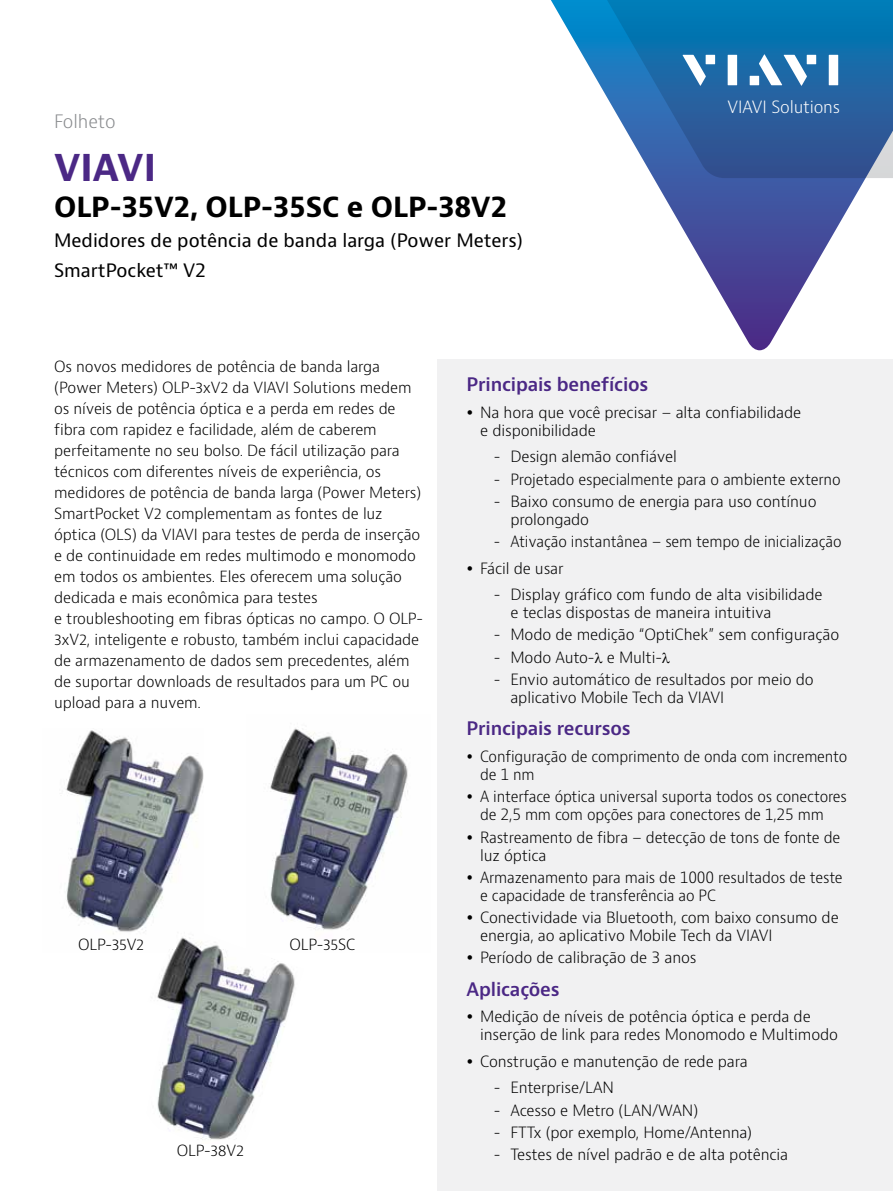
<style>
.page{position:relative;width:893px;height:1191px;background:#fff}
.page>*{position:absolute;margin:0;border:0;box-sizing:border-box;transform-origin:0 0}
.t1{font:700 36px "Bernino Sans";color:#4b2885}
.t2{font:700 27px "Bernino Sans";color:#000}
.t3{font:600 18.15px "Bernino Sans";letter-spacing:-.01em;color:#4b2885}
.t4{font:18px/30px "Bernino Sans";color:#000}
.t5{font:300 18px "Bernino Sans";letter-spacing:-.005em;color:#888a8d}
.t6{font:300 16.5px "Bernino Sans";letter-spacing:-.01em;color:#fff}
.t7{font:300 15.15px/18px "Bernino Sans";letter-spacing:-.01em;color:#000}
.t8{font:300 15.15px/18px "Bernino Sans";letter-spacing:-.01em;color:#000;scale:.96 1}
.t9{font:300 15px/21px "Bernino Sans";letter-spacing:-.01em;color:#000}
</style>
<div class="page">
<svg style="left:653px;top:178px;width:213px;height:172px"></svg>
<svg style="left:551px;top:0;width:342px;height:178px"></svg>
<svg style="left:682px;top:55px;width:24px;height:31px"></svg>
<div style="left:706px;top:55px;width:9px;height:9px;background:#fff"></div>
<div style="left:728px;top:55px;width:9px;height:30px;background:#fff"></div>
<div style="left:807px;top:55px;width:9px;height:9px;background:#fff"></div>
<div style="left:829px;top:55px;width:9px;height:30px;background:#fff"></div>
<svg style="left:759px;top:54px;width:48px;height:32px"></svg>
<div style="left:750px;top:76px;width:9px;height:9px;background:#fff"></div>
<img style="left:66px;top:730px;width:137px;height:204px">
<div style="left:437px;top:360px;width:456px;height:831px;background:#f1f1f2"></div>
<img style="left:270px;top:728px;width:138px;height:202px">
<img style="left:147px;top:924px;width:157px;height:216px">
<p class="t5" style="left:54px;top:109px;width:63px">Folheto</p>
<h1 class="t1" style="left:54px;top:144px;width:104px">VIAVI</h1>
<h2 class="t2" style="left:54px;top:189px;width:454px">OLP-35V2, OLP-35SC e OLP-38V2</h2>
<p class="t4" style="left:54px;top:225px;width:470px">Medidores de potência de banda larga (Power Meters)<br>SmartPocket™ V2</p>
<p class="t6" style="left:728px;top:96px;width:114px">VIAVI Solutions</p>
<p class="t9" style="left:54px;top:356px;width:370px">Os novos medidores de potência de banda larga (Power Meters) OLP-3xV2 da VIAVI Solutions medem os níveis de potência óptica e a perda em redes de fibra com rapidez e facilidade, além de caberem perfeitamente no seu bolso. De fácil utilização para técnicos com diferentes níveis de experiência, os medidores de potência de banda larga (Power Meters)<br>SmartPocket V2 complementam as fontes de luz óptica (OLS) da VIAVI para testes de perda de inserção e de continuidade em redes multimodo e monomodo em todos os ambientes. Eles oferecem uma solução dedicada e mais econômica para testes<br>e troubleshooting em fibras ópticas no campo. O OLP-3xV2, inteligente e robusto, também inclui capacidade de armazenamento de dados sem precedentes, além de suportar downloads de resultados para um PC ou upload para a nuvem.</p>
<p class="t9" style="left:78px;top:934px;width:68px">OLP-35V2</p>
<p class="t9" style="left:290px;top:934px;width:67px">OLP-35SC</p>
<p class="t9" style="left:177px;top:1140px;width:69px">OLP-38V2</p>
<p class="t3" style="left:466px;top:373px;width:183px">Principais benefícios</p>
<p class="t7" style="left:480px;top:403px;width:322px">Na hora que você precisar – alta confiabilidade e disponibilidade</p>
<p class="t7" style="left:494px;top:448px;width:185px">- Design alemão confiável</p>
<p class="t7" style="left:494px;top:470px;width:348px">- Projetado especialmente para o ambiente externo</p>
<p class="t7" style="left:510px;top:492px;width:308px;text-indent:-17px">- Baixo consumo de energia para uso contínuo prolongado</p>
<p class="t8" style="left:480px;top:528px;width:378px;line-height:26.5px;text-indent:14px">- Ativação instantânea – sem tempo de inicialização<br>Fácil de usar</p>
<p class="t7" style="left:510px;top:586px;width:314px;text-indent:-17px">- Display gráfico com fundo de alta visibilidade e teclas dispostas de maneira intuitiva</p>
<p class="t7" style="left:494px;top:626px;width:347px">- Modo de medição “OptiChek” sem configuração</p>
<p class="t7" style="left:494px;top:648px;width:170px">- Modo Auto- e Multi-</p>
<p class="t7" style="left:510px;top:670px;width:305px;text-indent:-17px">- Envio automático de resultados por meio do aplicativo Mobile Tech da VIAVI</p>
<p class="t3" style="left:466px;top:717px;width:166px">Principais recursos</p>
<p class="t8" style="left:480px;top:747px;width:384px">Configuração de comprimento de onda com incremento de 1 nm</p>
<p class="t8" style="left:480px;top:788px;width:383px">A interface óptica universal suporta todos os conectores de 2,5 mm com opções para conectores de 1,25 mm</p>
<p class="t7" style="left:480px;top:828px;width:362px">Rastreamento de fibra – detecção de tons de fonte de luz óptica</p>
<p class="t8" style="left:480px;top:868px;width:379px">Armazenamento para mais de 1000 resultados de teste e capacidade de transferência ao PC</p>
<p class="t7" style="left:480px;top:908px;width:360px">Conectividade via Bluetooth, com baixo consumo de energia, ao aplicativo Mobile Tech da VIAVI</p>
<p class="t7" style="left:480px;top:949px;width:218px">Período de calibração de 3 anos</p>
<p class="t3" style="left:466px;top:977px;width:95px">Aplicações</p>
<p class="t7" style="left:480px;top:1008px;width:359px">Medição de níveis de potência óptica e perda de inserção de link para redes Monomodo e Multimodo</p>
<p class="t7" style="left:480px;top:1052px;width:269px">Construção e manutenção de rede para</p>
<p class="t7" style="left:494px;top:1079px;width:122px">- Enterprise/LAN</p>
<p class="t7" style="left:494px;top:1101px;width:206px">- Acesso e Metro (LAN/WAN)</p>
<p class="t7" style="left:494px;top:1123px;width:260px">- FTTx (por exemplo, Home/Antenna)</p>
<p class="t7" style="left:494px;top:1145px;width:296px">- Testes de nível padrão e de alta potência</p>
</div>
